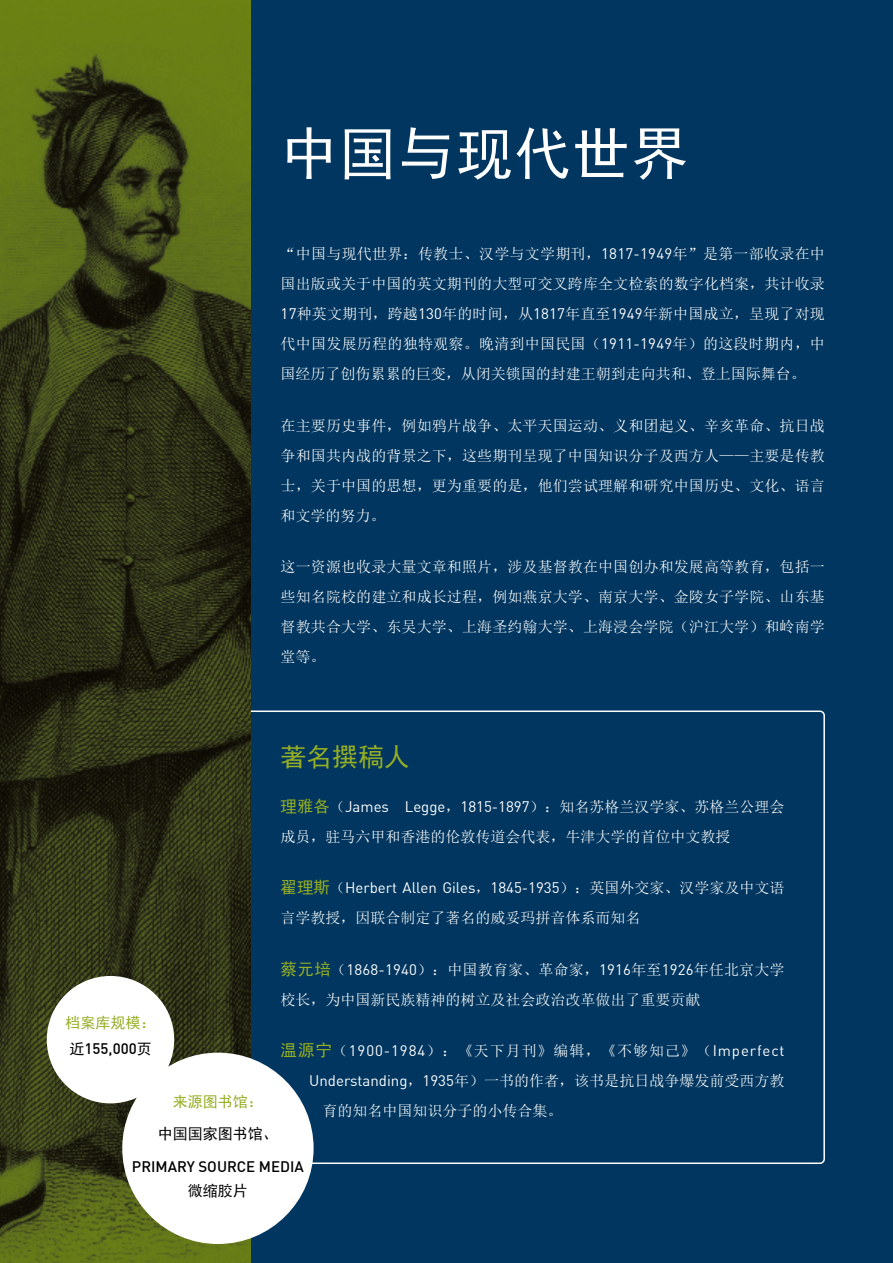
<style>
.page{position:relative;width:893px;height:1263px;background:#00365f}
.page>*{position:absolute;margin:0;border:0;box-sizing:border-box;transform-origin:0 0}
.t1{font:57px "Sim Hei";letter-spacing:.025em;color:#fff}
.t2{font:25.8px "Sim Hei";color:#96ae23}
.t3{font:15px/30px "Sim Sun";color:#fff;text-align:justify}
.t4{font:15px "DIN Offc";color:#fff}
.t5{font:15px "Sim Sun";letter-spacing:.06em;color:#fff}
.t6{font:500 15px "DIN Offc";color:#000}
.t7{font:15px "Sim Hei";color:#96ae23}
.t8{font:15px "Sim Hei";color:#000}
.s1{font-family:"DIN Offc"}
.s2{font-family:"Sim Hei";font-size:16.5px;color:#96ae23}
.s3{font-family:"Sim Sun"}
.s4{font-family:"Sim Hei";font-weight:400}
</style>
<div class="page">
<img style="left:0;top:0;width:251px;height:1263px">
<div style="left:122px;top:1053px;width:192px;height:191px;background:#fff;border-radius:50%"></div>
<div style="left:47px;top:976px;width:127px;height:127px;background:#fff;border-radius:50%"></div>
<hr style="left:892px;top:0;width:1px;height:1263px;background:#6c8212">
<h1 class="t1" style="left:281px;top:125px;width:409px">中国与现代世界</h1>
<p class="t3" style="left:281px;top:239px;width:546px">“中国与现代世界：传教士、汉学与文学期刊，<span class="s1">1817-1949</span>年”是第一部收录在中国出版或关于中国的英文期刊的大型可交叉跨库全文检索的数字化档案，共计收录<span class="s1">17</span>种英文期刊，跨越<span class="s1">130</span>年的时间，从<span class="s1">1817</span>年直至<span class="s1">1949</span>年新中国成立，呈现了对现代中国发展历程的独特观察。晚清到中国民国（<span class="s1">1911-1949</span>年）的这段时期内，中国经历了创伤累累的巨变，从闭关锁国的封建王朝到走向共和、登上国际舞台。</p>
<p class="t3" style="left:281px;top:410px;width:546px">在主要历史事件，例如鸦片战争、太平天国运动、义和团起义、辛亥革命、抗日战争和国共内战的背景之下，这些期刊呈现了中国知识分子及西方人——主要是传教士，关于中国的思想，更为重要的是，他们尝试理解和研究中国历史、文化、语言和文学的努力。</p>
<p class="t3" style="left:281px;top:552px;width:546px">这一资源也收录大量文章和照片，涉及基督教在中国创办和发展高等教育，包括一些知名院校的建立和成长过程，例如燕京大学、南京大学、金陵女子学院、山东基督教共合大学、东吴大学、上海圣约翰大学、上海浸会学院（沪江大学）和岭南学堂等。</p>
<h2 class="t2" style="left:281px;top:744px;width:131px">著名撰稿人</h2>
<p class="t3" style="left:281px;top:792px;width:505px"><span class="s2">理雅各</span>（<span class="s1">James Legge</span>，<span class="s1">1815-1897</span>）：知名苏格兰汉学家、苏格兰公理会成员，驻马六甲和香港的伦敦传道会代表，牛津大学的首位中文教授</p>
<p class="t4" style="left:281px;top:879px;width:506px"><span class="s2">翟理斯</span><span class="s3">（</span>Herbert Allen Giles<span class="s3">，</span>1845-1935<span class="s3">）：英国外交家、汉学家及中文语</span></p>
<p class="t3" style="left:281px;top:903px;width:361px">言学教授，因联合制定了著名的威妥玛拼音体系而知名</p>
<p class="t3" style="left:281px;top:954px;width:506px"><span class="s2">蔡元培</span>（<span class="s1">1868-1940</span>）：中国教育家、革命家，<span class="s1">1916</span>年至<span class="s1">1926</span>年任北京大学校长，为中国新民族精神的树立及社会政治改革做出了重要贡献</p>
<p class="t5" style="left:281px;top:1043px;width:506px"><span class="s2">温源宁</span>（<span class="s1">1900-1984</span>）：《天下月刊》编辑，《不够知己》（<span class="s1">Imperfect</span></p>
<p class="t3" style="left:309px;top:1066px;width:477px"><span class="s1">Understanding</span>，<span class="s1">1935</span>年）一书的作者，该书是抗日战争爆发前受西方教</p>
<p class="t3" style="left:323px;top:1096px;width:241px">育的知名中国知识分子的小传合集。</p>
<p class="t7" style="left:66px;top:1015px;width:91px">档案库规模：</p>
<p class="t6" style="left:70px;top:1039px;width:84px"><span class="s4">近</span>155,000<span class="s4">页</span></p>
<p class="t7" style="left:173px;top:1094px;width:92px">来源图书馆：</p>
<p class="t8" style="left:158px;top:1126px;width:122px">中国国家图书馆、</p>
<p class="t6" style="left:132px;top:1157px;width:173px">PRIMARY SOURCE MEDIA</p>
<p class="t8" style="left:188px;top:1183px;width:62px">微缩胶片</p>
</div>
